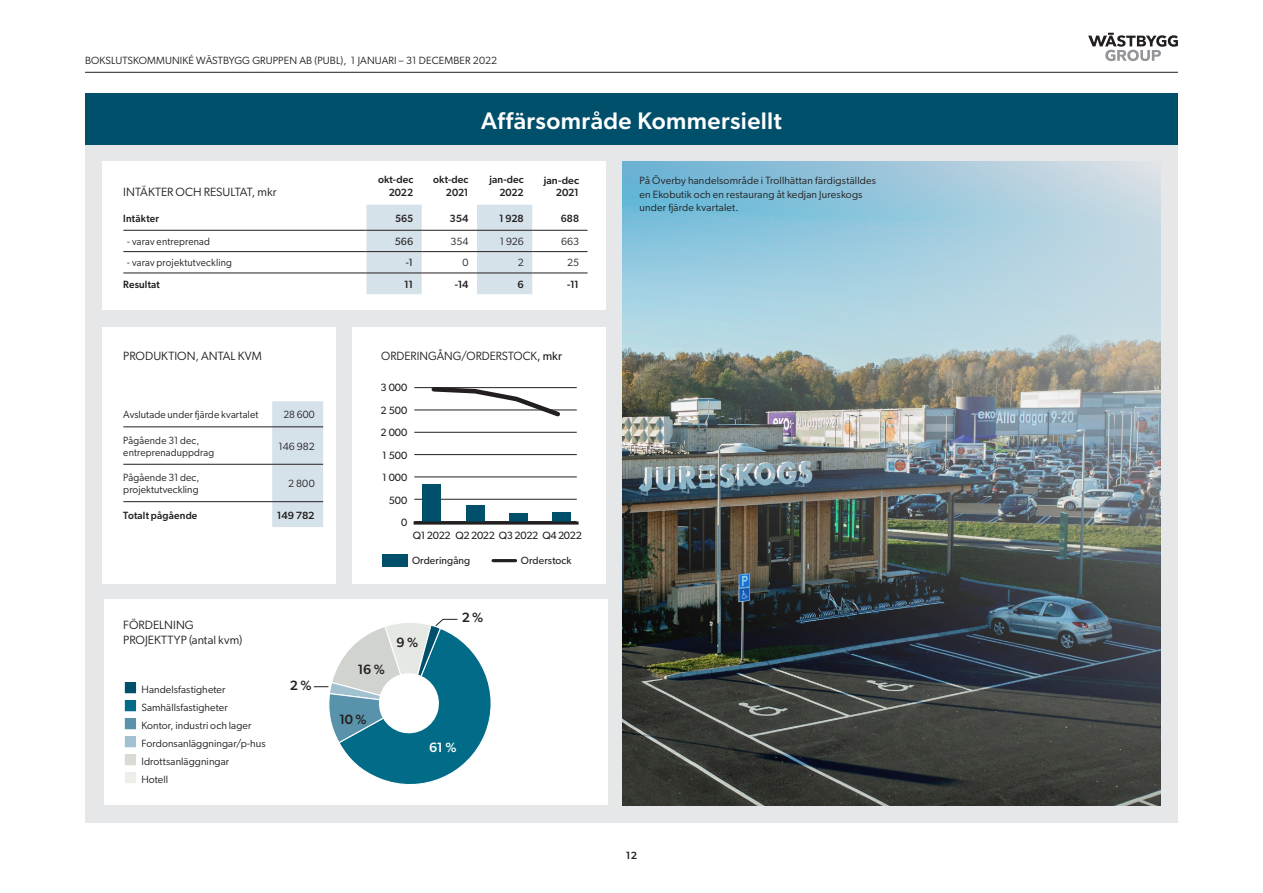
<style>
.page{position:relative;width:1263px;height:893px;background:#fff}
.page>*{position:absolute;margin:0;border:0;box-sizing:border-box;transform-origin:0 0}
.t1{font:500 24px "Gibson";letter-spacing:.02em;color:#fff}
.t2{font:500 13.5px "Gibson";color:#231f20}
.t3{font:500 13.5px "Gibson";color:#fff}
.t4{font:12px "Gibson";letter-spacing:.005em;color:#231f20}
.t5{font:10.65px "Gibson";letter-spacing:-.03em;color:#231f20}
.t6{font:10.5px/13.5px "Gibson";letter-spacing:.01em;color:#231f20}
.t7{font:10.5px/12px "Gibson";letter-spacing:.01em;color:#231f20;scale:.95 1}
.t8{font:500 10.5px "Gibson";letter-spacing:.01em;color:#231f20}
.t9{font:500 10.5px "Gibson";letter-spacing:.01em;color:#231f20;scale:.95 1}
.t10{font:10.5px "Gibson";letter-spacing:.005em;color:#231f20}
.s1{font-style:inherit}
</style>
<div class="page">
<hr style="left:85px;top:72px;width:1093px;height:1px;background:#231f20">
<svg style="left:1088px;top:33px;width:90px;height:28px"></svg>
<div style="left:85px;top:94px;width:1093px;height:729px;background:#e6e7e9"></div>
<div style="left:102px;top:327px;width:234px;height:257px;background:#fff"></div>
<div style="left:353px;top:327px;width:253px;height:257px;background:#fff"></div>
<div style="left:104px;top:600px;width:504px;height:205px;background:#fff"></div>
<hr style="left:414px;top:410px;width:163px;height:1px;background:#231f20">
<hr style="left:414px;top:387px;width:163px;height:1px;background:#231f20">
<hr style="left:414px;top:454px;width:163px;height:1px;background:#231f20">
<hr style="left:414px;top:432px;width:163px;height:1px;background:#231f20">
<hr style="left:414px;top:477px;width:163px;height:1px;background:#231f20">
<hr style="left:414px;top:499px;width:163px;height:1px;background:#231f20">
<hr style="left:414px;top:521px;width:163px;height:1px;background:#231f20">
<div style="left:272px;top:401px;width:51px;height:126px;background:#d6e2ea"></div>
<hr style="left:123px;top:427px;width:149px;height:1px;background:#231f20">
<hr style="left:123px;top:464px;width:149px;height:1px;background:#231f20">
<hr style="left:272px;top:427px;width:51px;height:1px;background:#231f20">
<hr style="left:272px;top:464px;width:51px;height:1px;background:#231f20">
<hr style="left:123px;top:501px;width:149px;height:1px;background:#231f20">
<hr style="left:272px;top:501px;width:51px;height:1px;background:#231f20">
<div style="left:383px;top:554px;width:25px;height:13px;background:#004f6b"></div>
<hr style="left:491px;top:559px;width:26px;height:3px;background:#231f20;border-radius:2px">
<div style="left:123px;top:680px;width:15px;height:15px;background:#004f6b;border:2px solid #fff"></div>
<div style="left:123px;top:698px;width:15px;height:15px;background:#026c88;border:2px solid #fff"></div>
<div style="left:123px;top:716px;width:15px;height:15px;background:#5992ab;border:2px solid #fff"></div>
<div style="left:123px;top:734px;width:15px;height:15px;background:#a1c0d0;border:2px solid #fff"></div>
<div style="left:123px;top:752px;width:15px;height:15px;background:#dadad5;border:2px solid #fff"></div>
<div style="left:123px;top:770px;width:15px;height:15px;background:#ededea;border:2px solid #fff"></div>
<div style="left:552px;top:512px;width:19px;height:10px;background:#004f6b"></div>
<div style="left:509px;top:513px;width:19px;height:9px;background:#004f6b"></div>
<div style="left:466px;top:505px;width:19px;height:17px;background:#004f6b"></div>
<div style="left:423px;top:484px;width:18px;height:38px;background:#004f6b"></div>
<svg style="left:429px;top:387px;width:135px;height:30px"></svg>
<hr style="left:414px;top:522px;width:165px;height:3px;background:#231f20">
<div style="left:102px;top:162px;width:504px;height:148px;background:#fff"></div>
<div style="left:366px;top:205px;width:56px;height:89px;background:#d6e2ea"></div>
<div style="left:477px;top:205px;width:55px;height:89px;background:#d6e2ea"></div>
<hr style="left:123px;top:230px;width:243px;height:1px;background:#231f20">
<hr style="left:123px;top:251px;width:243px;height:1px;background:#231f20">
<hr style="left:123px;top:273px;width:243px;height:1px;background:#231f20">
<hr style="left:366px;top:230px;width:56px;height:1px;background:#231f20">
<hr style="left:422px;top:230px;width:55px;height:1px;background:#231f20">
<hr style="left:477px;top:230px;width:55px;height:1px;background:#231f20">
<hr style="left:532px;top:230px;width:56px;height:1px;background:#231f20">
<hr style="left:366px;top:251px;width:56px;height:1px;background:#231f20">
<hr style="left:422px;top:251px;width:55px;height:1px;background:#231f20">
<hr style="left:477px;top:251px;width:55px;height:1px;background:#231f20">
<hr style="left:532px;top:251px;width:56px;height:1px;background:#231f20">
<hr style="left:366px;top:273px;width:56px;height:1px;background:#231f20">
<hr style="left:422px;top:273px;width:55px;height:1px;background:#231f20">
<hr style="left:477px;top:273px;width:55px;height:1px;background:#231f20">
<hr style="left:532px;top:273px;width:56px;height:1px;background:#231f20">
<div style="left:85px;top:94px;width:1093px;height:51px;background:#004f6b"></div>
<img style="left:623px;top:162px;width:538px;height:644px">
<svg style="left:314px;top:619px;width:177px;height:166px"></svg>
<p class="t6" style="left:85px;top:53px;width:414px">BOKSLUTSKOMMUNIKÉ WÄSTBYGG GRUPPEN AB (PUBL), 1 JANUARI – 31 DECEMBER 2022</p>
<p class="t1" style="left:481px;top:106px;width:302px">Affärsområde Kommersiellt</p>
<p class="t4" style="left:123px;top:185px;width:155px">INTÄKTER OCH RESULTAT, mkr</p>
<p class="t8" style="left:378px;top:173px;width:37px">okt-dec</p>
<p class="t8" style="left:389px;top:186px;width:26px">2022</p>
<p class="t8" style="left:433px;top:173px;width:37px">okt-dec</p>
<p class="t8" style="left:446px;top:186px;width:24px">2021</p>
<p class="t8" style="left:489px;top:173px;width:36px">jan-dec</p>
<p class="t8" style="left:499px;top:186px;width:26px">2022</p>
<p class="t8" style="left:544px;top:174px;width:37px">jan-dec</p>
<p class="t8" style="left:556px;top:186px;width:25px">2021</p>
<p class="t9" style="left:123px;top:212px;width:39px">Intäkter</p>
<p class="t9" style="left:395px;top:212px;width:21px">565</p>
<p class="t8" style="left:449px;top:212px;width:20px">354</p>
<p class="t8" style="left:499px;top:212px;width:26px">1 928</p>
<p class="t9" style="left:561px;top:212px;width:21px">688</p>
<p class="t7" style="left:127px;top:235px;width:89px">- varav entreprenad</p>
<p class="t10" style="left:395px;top:235px;width:20px">566</p>
<p class="t6" style="left:450px;top:235px;width:20px">354</p>
<p class="t6" style="left:500px;top:235px;width:26px">1 926</p>
<p class="t6" style="left:561px;top:235px;width:20px">663</p>
<p class="t7" style="left:127px;top:257px;width:112px">- varav projektutveckling</p>
<p class="t10" style="left:406px;top:257px;width:9px">-1</p>
<p class="t6" style="left:462px;top:256px;width:8px">0</p>
<p class="t6" style="left:518px;top:256px;width:8px">2</p>
<p class="t6" style="left:567px;top:256px;width:13px">25</p>
<p class="t9" style="left:123px;top:278px;width:40px">Resultat</p>
<p class="t8" style="left:404px;top:278px;width:10px">11</p>
<p class="t8" style="left:455px;top:278px;width:15px">-14</p>
<p class="t8" style="left:517px;top:278px;width:8px">6</p>
<p class="t8" style="left:567px;top:278px;width:13px">-11</p>
<p class="t4" style="left:123px;top:348px;width:140px">PRODUKTION, ANTAL KVM</p>
<p class="t6" style="left:123px;top:408px;width:137px">Avslutade under fjärde kvartalet</p>
<p class="t6" style="left:283px;top:408px;width:33px">28 600</p>
<p class="t7" style="left:123px;top:434px;width:97px">Pågående 31 dec, entreprenaduppdrag</p>
<p class="t6" style="left:279px;top:439px;width:38px">146 982</p>
<p class="t6" style="left:123px;top:471px;width:78px;line-height:12px">Pågående 31 dec, projektutveckling</p>
<p class="t6" style="left:288px;top:477px;width:28px">2 800</p>
<p class="t9" style="left:123px;top:509px;width:79px">Totalt pågående</p>
<p class="t8" style="left:277px;top:509px;width:39px">149 782</p>
<p class="t4" style="left:123px;top:617px;width:72px">FÖRDELNING</p>
<p class="t4" style="left:123px;top:632px;width:120px">PROJEKTTYP (antal kvm)</p>
<p class="t6" style="left:141px;top:683px;width:86px">Handelsfastigheter</p>
<p class="t6" style="left:141px;top:701px;width:88px">Samhällsfastigheter</p>
<p class="t6" style="left:141px;top:719px;width:112px">Kontor, industri och lager</p>
<p class="t6" style="left:141px;top:737px;width:126px">Fordonsanläggningar/p-hus</p>
<p class="t6" style="left:141px;top:755px;width:89px">Idrottsanläggningar</p>
<p class="t6" style="left:141px;top:773px;width:28px">Hotell</p>
<p class="t2" style="left:290px;top:677px;width:23px">2 %</p>
<p class="t4" style="left:381px;top:348px;width:182px">ORDERINGÅNG/ORDERSTOCK<span class="s1">, mkr</span></p>
<p class="t5" style="left:380px;top:381px;width:28px">3 000</p>
<p class="t5" style="left:380px;top:404px;width:28px">2 500</p>
<p class="t5" style="left:380px;top:426px;width:28px">2 000</p>
<p class="t5" style="left:382px;top:449px;width:27px">1 500</p>
<p class="t5" style="left:382px;top:471px;width:27px">1 000</p>
<p class="t5" style="left:389px;top:494px;width:20px">500</p>
<p class="t5" style="left:401px;top:516px;width:8px">0</p>
<p class="t5" style="left:413px;top:529px;width:171px">Q1 2022 Q2 2022 Q3 2022 Q4 2022</p>
<p class="t10" style="left:412px;top:554px;width:60px">Orderingång</p>
<p class="t10" style="left:521px;top:554px;width:52px">Orderstock</p>
<p class="t2" style="left:358px;top:661px;width:29px">16 %</p>
<p class="t2" style="left:397px;top:634px;width:23px">9 %</p>
<p class="t2" style="left:462px;top:610px;width:23px">2 %</p>
<p class="t2" style="left:339px;top:711px;width:29px">10 %</p>
<p class="t3" style="left:429px;top:739px;width:29px">61 %</p>
<p class="t6" style="left:640px;top:174px;width:238px">På Överby handelsområde i Trollhättan färdigställdes en Ekobutik och en restaurang åt kedjan Jureskogs under fjärde kvartalet.</p>
<p class="t8" style="left:626px;top:849px;width:13px">12</p>
</div>
